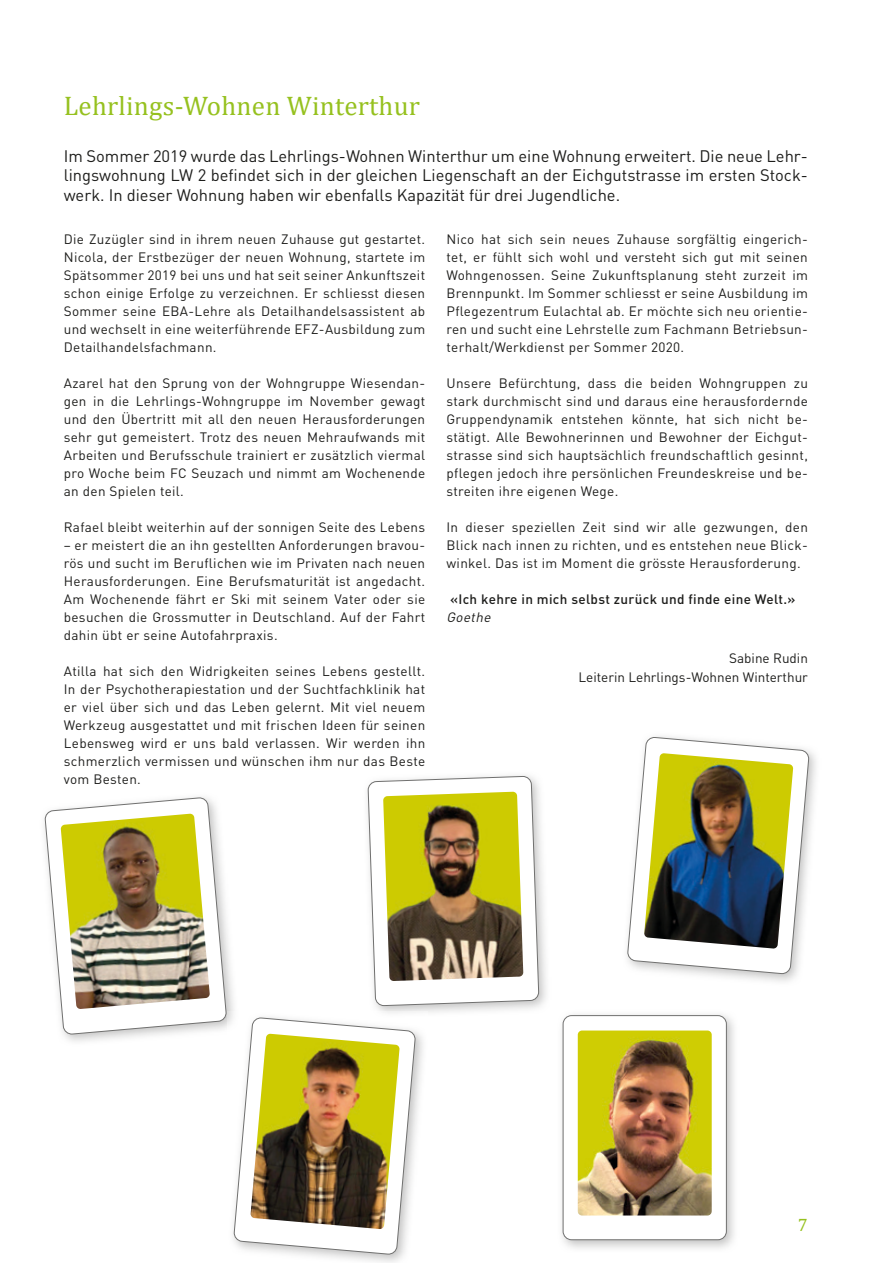
<style>
.page{position:relative;width:893px;height:1263px;background:#fff}
.page>*{position:absolute;margin:0;border:0;box-sizing:border-box;transform-origin:0 0}
.t1{font:27px "Cambria";letter-spacing:.01em;color:#96c11f}
.t2{font:18px "Cambria";color:#96c11f}
.t3{font:16.5px/19.5px "DIN Pro";color:#1d1d1b;text-align:justify}
.t4{font:13.5px/18px "DIN Pro";letter-spacing:.025em;color:#1d1d1b;text-align:justify}
.t5{font:500 13.5px "DIN Pro";letter-spacing:.025em;color:#1d1d1b}
.t6{font:13.5px/19.5px "DIN Pro";color:#1d1d1b;text-align:right}
.t7{font:italic 13.5px "DIN Pro";color:#1d1d1b}
</style>
<div class="page">
<svg style="left:627px;top:737px;width:183px;height:238px"></svg>
<img style="left:644px;top:753px;width:149px;height:196px">
<img style="left:44px;top:817px;width:190px;height:225px">
<svg style="left:45px;top:797px;width:181px;height:237px"></svg>
<img style="left:61px;top:814px;width:149px;height:195px">
<img style="left:562px;top:1014px;width:172px;height:235px">
<div style="left:563px;top:1015px;width:163px;height:225px;background:#fff;border-radius:9px"></div>
<div style="left:563px;top:1015px;width:164px;height:225px;border:1px solid #70706f;border-radius:9px"></div>
<img style="left:578px;top:1030px;width:134px;height:185px">
<svg style="left:367px;top:776px;width:172px;height:230px"></svg>
<img style="left:383px;top:792px;width:140px;height:189px">
<img style="left:228px;top:1012px;width:8px;height:30px">
<img style="left:378px;top:1012px;width:50px;height:4px">
<svg style="left:233px;top:1017px;width:183px;height:238px"></svg>
<img style="left:250px;top:1034px;width:150px;height:195px">
<h1 class="t1" style="left:64px;top:89px;width:358px">Lehrlings-Wohnen Winterthur</h1>
<p class="t3" style="left:64px;top:145px;width:746px">Im Sommer 2019 wurde das Lehrlings-Wohnen Winterthur um eine Wohnung erweitert. Die neue Lehr&shy;lingswohnung LW 2 befindet sich in der gleichen Liegenschaft an der Eichgutstrasse im ersten Stock&shy;werk. In dieser Wohnung haben wir ebenfalls Kapazität für drei Jugendliche.</p>
<p class="t4" style="left:64px;top:229px;width:363px">Die Zuzügler sind in ihrem neuen Zuhause gut gestartet.<br>Nicola, der Erstbezüger der neuen Wohnung, startete im Spätsommer 2019 bei uns und hat seit seiner Ankunftszeit schon einige Erfolge zu verzeichnen. Er schliesst diesen Sommer seine EBA-Lehre als Detailhandelsassistent ab und wechselt in eine weiterführende EFZ-Ausbildung zum Detailhandelsfachmann.</p>
<p class="t4" style="left:64px;top:373px;width:363px">Azarel hat den Sprung von der Wohngruppe Wiesendan&shy;gen in die Lehrlings-Wohngruppe im November gewagt und den Übertritt mit all den neuen Herausforderungen sehr gut gemeistert. Trotz des neuen Mehraufwands mit Arbeiten und Berufsschule trainiert er zusätzlich viermal pro Woche beim FC Seuzach und nimmt am Wochenende an den Spielen teil.</p>
<p class="t4" style="left:64px;top:517px;width:363px">Rafael bleibt weiterhin auf der sonnigen Seite des Lebens</p>
<p class="t4" style="left:64px;top:535px;width:363px">– er meistert die an ihn gestellten Anforderungen bravou&shy;rös und sucht im Beruflichen wie im Privaten nach neuen Herausforderungen. Eine Berufsmaturität ist angedacht.<br>Am Wochenende fährt er Ski mit seinem Vater oder sie besuchen die Grossmutter in Deutschland. Auf der Fahrt dahin übt er seine Autofahrpraxis.</p>
<p class="t4" style="left:64px;top:661px;width:363px">Atilla hat sich den Widrigkeiten seines Lebens gestellt.<br>In der Psychotherapiestation und der Suchtfachklinik hat er viel über sich und das Leben gelernt. Mit viel neuem Werkzeug ausgestattet und mit frischen Ideen für seinen Lebensweg wird er uns bald verlassen. Wir werden ihn schmerzlich vermissen und wünschen ihm nur das Beste vom Besten.</p>
<p class="t4" style="left:446px;top:229px;width:363px">Nico hat sich sein neues Zuhause sorgfältig eingerich&shy;tet, er fühlt sich wohl und versteht sich gut mit seinen Wohngenossen. Seine Zukunftsplanung steht zurzeit im Brennpunkt. Im Sommer schliesst er seine Ausbildung im Pflegezentrum Eulachtal ab. Er möchte sich neu orientie&shy;ren und sucht eine Lehrstelle zum Fachmann Betriebsun&shy;terhalt/Werkdienst per Sommer 2020.</p>
<p class="t4" style="left:446px;top:373px;width:363px">Unsere Befürchtung, dass die beiden Wohngruppen zu stark durchmischt sind und daraus eine herausfordernde Gruppendynamik entstehen könnte, hat sich nicht be&shy;stätigt. Alle Bewohnerinnen und Bewohner der Eichgut&shy;strasse sind sich hauptsächlich freundschaftlich gesinnt, pflegen jedoch ihre persönlichen Freundeskreise und be&shy;streiten ihre eigenen Wege.</p>
<p class="t4" style="left:446px;top:517px;width:363px">In dieser speziellen Zeit sind wir alle gezwungen, den Blick nach innen zu richten, und es entstehen neue Blick&shy;winkel. Das ist im Moment die grösste Herausforderung.</p>
<p class="t5" style="left:450px;top:590px;width:347px">«Ich kehre in mich selbst zurück und finde eine Welt.»</p>
<p class="t7" style="left:446px;top:608px;width:49px">Goethe</p>
<p class="t6" style="left:579px;top:648px;width:231px">Sabine Rudin<br>Leiterin Lehrlings-Wohnen Winterthur</p>
<h2 class="t2" style="left:798px;top:1214px;width:11px">7</h2>
</div>
